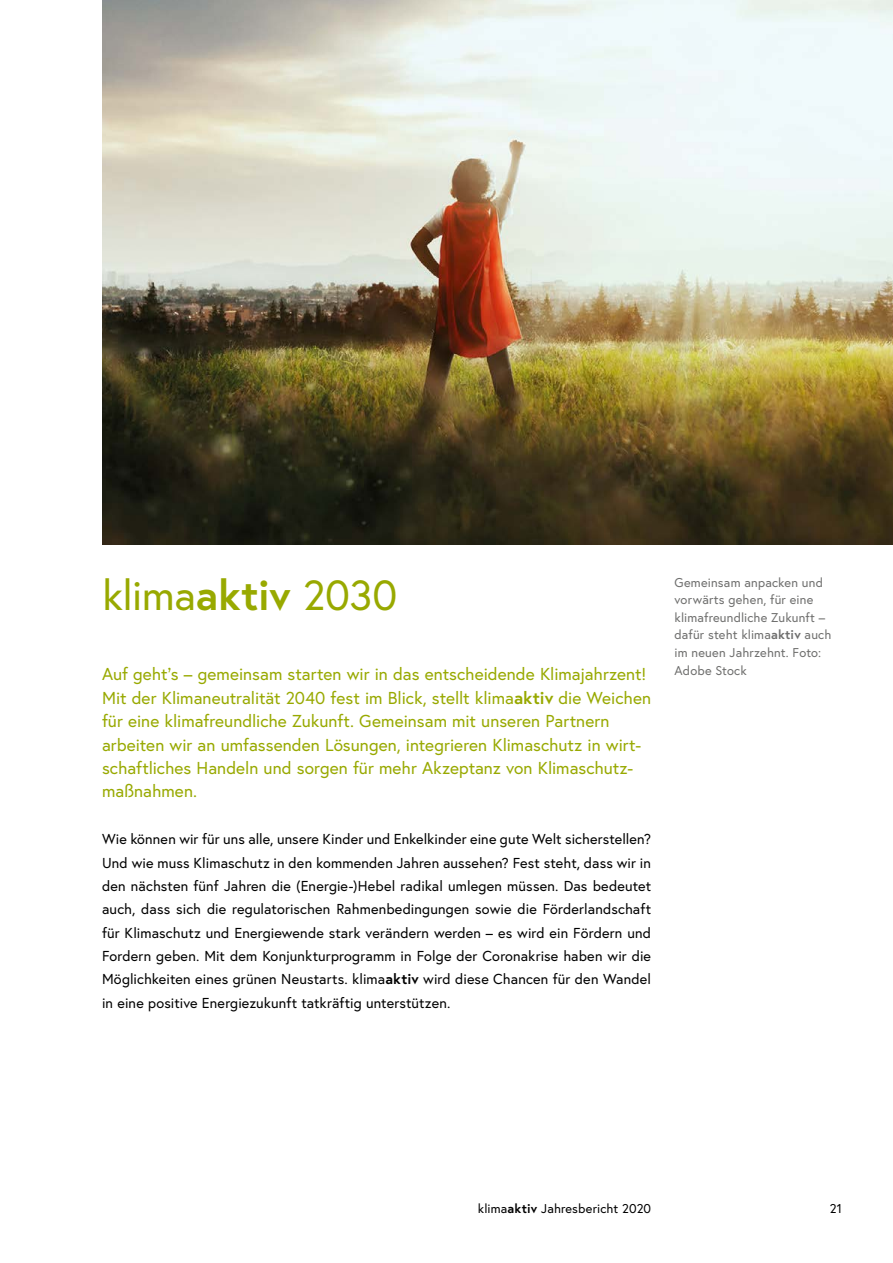
<style>
.page{position:relative;width:893px;height:1263px;background:#fff}
.page>*{position:absolute;margin:0;border:0;box-sizing:border-box;transform-origin:0 0}
.h1_ohne_Nummerierung{font:42px "Europa Austria";letter-spacing:-.005em;color:#98a900}
.p_Introtext{font:17.25px/23.4px "Europa Austria";color:#98a900}
.t1{font:14.4px/23.4px "Europa Austria";letter-spacing:.005em;color:#000;text-align:justify}
.t2{font:12.75px/17.5px "Europa Austria";letter-spacing:.015em;color:#6f6f6e}
.t3{font:12.75px "Europa Austria";letter-spacing:.01em;color:#000}
.s1{font-weight:700}
</style>
<div class="page">
<img style="left:102px;top:0;width:791px;height:544px">
<h1 class="h1_ohne_Nummerierung" style="left:102px;top:569px;width:297px">klima<span class="s1">aktiv</span> 2030</h1>
<p class="p_Introtext" style="left:102px;top:662px;width:551px">Auf geht’s – gemeinsam starten wir in das entscheidende Klimajahrzent!<br>Mit der Klimaneutralität 2040 fest im Blick, stellt klima<span class="s1">aktiv</span> die Weichen für eine klimafreundliche Zukunft. Gemeinsam mit unseren Partnern arbeiten wir an umfassenden Lösungen, integrieren Klimaschutz in wirt&shy;schaftliches Handeln und sorgen für mehr Akzeptanz von Klimaschutz&shy;maßnahmen.</p>
<p class="t1" style="left:102px;top:827px;width:551px">Wie können wir für uns alle, unsere Kinder und Enkelkinder eine gute Welt sicherstellen?<br>Und wie muss Klimaschutz in den kommenden Jahren aussehen? Fest steht, dass wir in den nächsten fünf Jahren die (Energie-)Hebel radikal umlegen müssen. Das bedeutet auch, dass sich die regulatorischen Rahmenbedingungen sowie die Förderlandschaft für Klimaschutz und Energiewende stark verändern werden – es wird ein Fördern und Fordern geben. Mit dem Konjunkturprogramm in Folge der Coronakrise haben wir die Möglichkeiten eines grünen Neustarts. klima<span class="s1">aktiv</span> wird diese Chancen für den Wandel in eine positive Energiezukunft tatkräftig unterstützen.</p>
<p class="t2" style="left:674px;top:573px;width:158px">Gemeinsam anpacken und vorwärts gehen, für eine klimafreundliche Zukunft – dafür steht klima<span class="s1">aktiv</span> auch im neuen Jahrzehnt. Foto:<br>Adobe Stock</p>
<p class="t3" style="left:478px;top:1200px;width:175px">klima<span class="s1">aktiv</span> Jahresbericht 2020</p>
<p class="t3" style="left:830px;top:1200px;width:14px">21</p>
</div>
